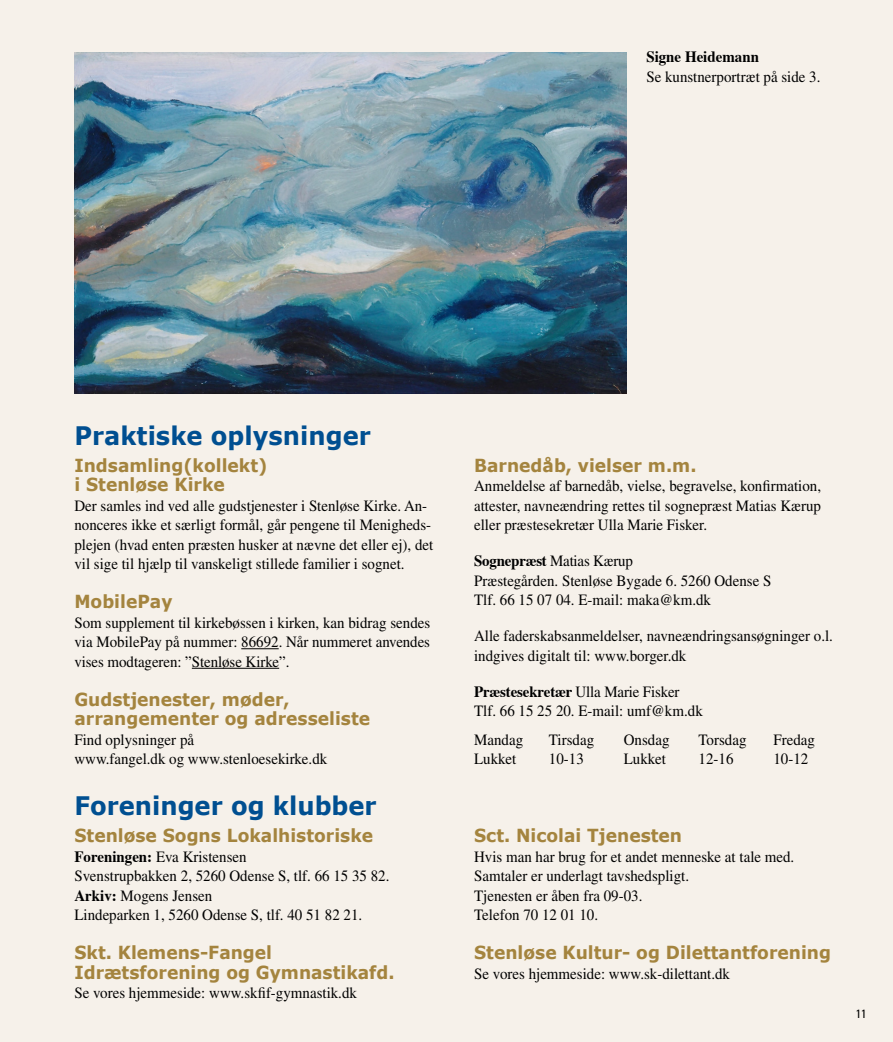
<style>
.page{position:relative;width:893px;height:1042px;background:#f6f1ea}
.page>*{position:absolute;margin:0;border:0;box-sizing:border-box;transform-origin:0 0}
.t1{font:700 25.5px "Verdana";color:#004f91;scale:.95 1}
.t2{font:700 18px/19.5px "Verdana";color:#a4843e;scale:.95 1}
.t3{font:15.75px/19.5px "Times";color:#000;scale:.95 1}
.t4{font:700 15.75px "Times";color:#000;scale:.95 1}
.t5{font:condensed 12px "Univers";color:#000}
.s1{font-weight:700}
</style>
<div class="page">
<hr style="left:241px;top:648px;width:38px;height:1px;background:#000">
<hr style="left:192px;top:668px;width:87px;height:1px;background:#000">
<img style="left:74px;top:52px;width:553px;height:342px">
<p class="t4" style="left:646px;top:42px;width:120px">Signe Heidemann</p>
<p class="t3" style="left:646px;top:66px;width:185px">Se kunstnerportræt på side 3.</p>
<h1 class="t1" style="left:74px;top:419px;width:313px">Praktiske oplysninger</h1>
<p class="t2" style="left:74px;top:455px;width:205px">Indsamling(kollekt) i Stenløse Kirke</p>
<p class="t3" style="left:74px;top:495px;width:379px">Der samles ind ved alle gudstjenester i Stenløse Kirke. An&shy;nonceres ikke et særligt formål, går pengene til Menigheds&shy;plejen (hvad enten præsten husker at nævne det eller ej), det vil sige til hjælp til vanskeligt stillede familier i sognet.</p>
<p class="t2" style="left:74px;top:592px;width:105px">MobilePay</p>
<p class="t3" style="left:74px;top:612px;width:376px;text-align:justify">Som supplement til kirkebøssen i kirken, kan bidrag sendes via MobilePay på nummer: 86692. Når nummeret anvendes vises modtageren: ”Stenløse Kirke”.</p>
<p class="t2" style="left:74px;top:689px;width:313px">Gudstjenester, møder, arrangementer og adresseliste</p>
<p class="t3" style="left:74px;top:729px;width:268px">Find oplysninger på<br>www.fangel.dk og www.stenloesekirke.dk</p>
<h1 class="t1" style="left:74px;top:789px;width:320px">Foreninger og klubber</h1>
<p class="t2" style="left:74px;top:826px;width:316px">Stenløse Sogns Lokalhistoriske</p>
<p class="t3" style="left:74px;top:846px;width:333px"><span class="s1">Foreningen:</span> Eva Kristensen<br>Svenstrupbakken 2, 5260 Odense S, tlf. 66 15 35 82.<br><span class="s1">Arkiv:</span> Mogens Jensen<br>Lindeparken 1, 5260 Odense S, tlf. 40 51 82 21.</p>
<p class="t2" style="left:74px;top:943px;width:339px">Skt. Klemens-Fangel<br>Idrætsforening og Gymnastikafd.</p>
<p class="t3" style="left:74px;top:983px;width:299px">Se vores hjemmeside: www.skfif-gymnastik.dk</p>
<p class="t2" style="left:474px;top:455px;width:236px">Barnedåb, vielser m.m.</p>
<p class="t3" style="left:474px;top:476px;width:367px;text-align:justify">Anmeldelse af barnedåb, vielse, begravelse, konfirmation, attester, navneændring rettes til sognepræst Matias Kærup eller præstesekretær Ulla Marie Fisker.</p>
<p class="t3" style="left:474px;top:551px;width:314px"><span class="s1">Sognepræst</span> Matias Kærup<br>Præstegården. Stenløse Bygade 6. 5260 Odense S<br>Tlf. 66 15 07 04. E-mail: maka@km.dk</p>
<p class="t3" style="left:474px;top:626px;width:379px">Alle faderskabsanmeldelser, navneændringsansøgninger o.l. indgives digitalt til: www.borger.dk</p>
<p class="t3" style="left:474px;top:681px;width:242px"><span class="s1">Præstesekretær</span> Ulla Marie Fisker<br>Tlf. 66 15 25 20. E-mail: umf@km.dk</p>
<p class="t3" style="left:474px;top:729px;width:53px">Mandag<br>Lukket</p>
<p class="t3" style="left:549px;top:729px;width:49px">Tirsdag<br>10-13</p>
<p class="t3" style="left:624px;top:729px;width:50px">Onsdag<br>Lukket</p>
<p class="t3" style="left:699px;top:729px;width:52px">Torsdag<br>12-16</p>
<p class="t3" style="left:773px;top:729px;width:45px">Fredag<br>10-12</p>
<p class="t2" style="left:474px;top:826px;width:220px">Sct. Nicolai Tjenesten</p>
<p class="t3" style="left:474px;top:846px;width:339px">Hvis man har brug for et andet menneske at tale med.<br>Samtaler er underlagt tavshedspligt.<br>Tjenesten er åben fra 09-03.<br>Telefon 70 12 01 10.</p>
<p class="t2" style="left:474px;top:943px;width:377px">Stenløse Kultur- og Dilettantforening</p>
<p class="t3" style="left:474px;top:963px;width:271px">Se vores hjemmeside: www.sk-dilettant.dk</p>
<p class="t5" style="left:856px;top:1006px;width:12px">11</p>
</div>
